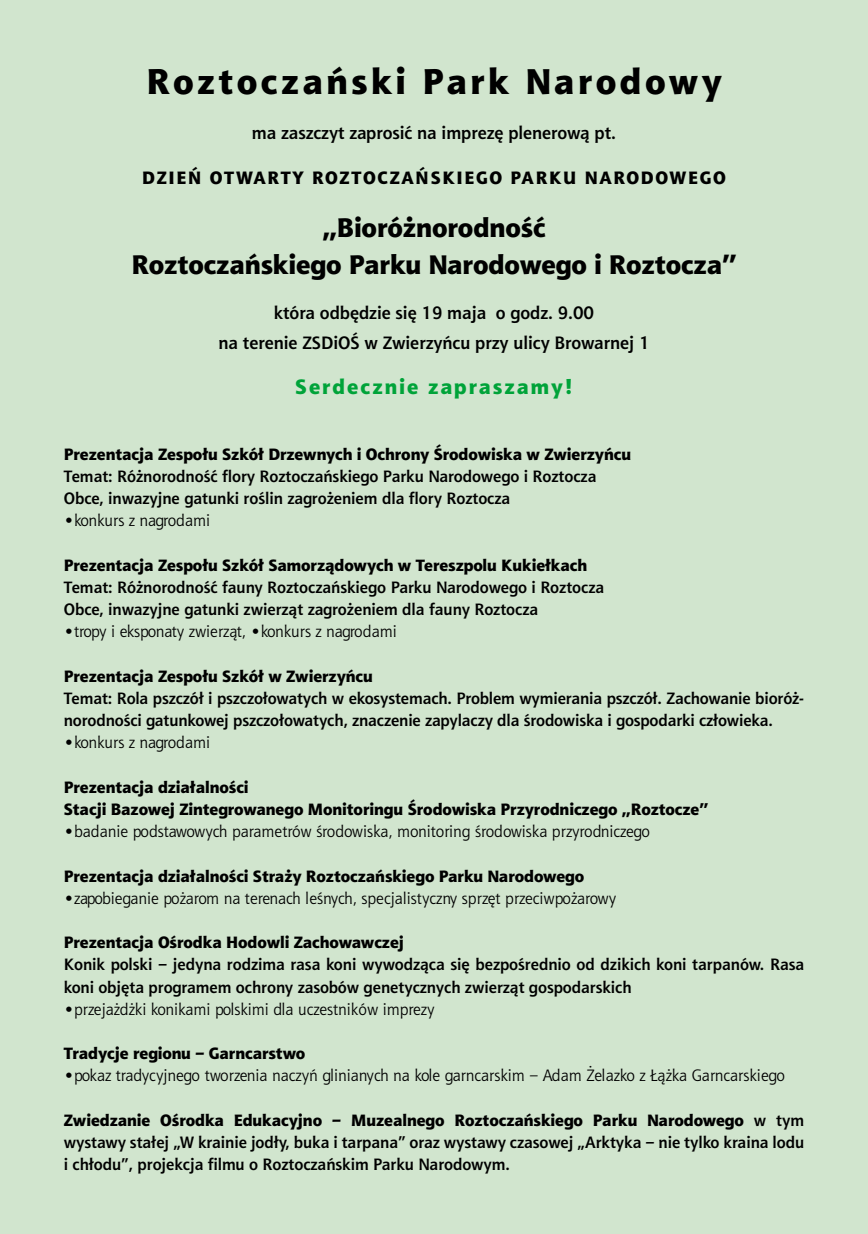
<style>
.page{position:relative;width:868px;height:1234px;background:#fff}
.page>*{position:absolute;margin:0;border:0;box-sizing:border-box;transform-origin:0 0}
.t1{font:36px "Aerton EFN Black";letter-spacing:.1em;color:#000}
.t2{font:27px/37.5px "Aerton EFN Black";color:#000;text-align:center}
.t3{font:21px "Aerton EFN Black";letter-spacing:.1em;color:#00a339}
.t4{font:700 18px/30px "Aerton EFN";color:#000;text-align:center}
.t5{font:18px "Aerton EFN Black";letter-spacing:.1em;color:#000}
.t6{font:700 16.5px/22.2px "Aerton EFN";color:#000}
.t7{font:16.5px/22.2px "Aerton EFN Black";color:#000}
.t8{font:16.5px "Aerton EFN";color:#000}
.s1{font-family:"Aerton EFN";font-weight:700}
</style>
<div class="page">
<div style="left:0;top:0;width:867px;height:1233px;background:#d1e5ce"></div>
<h1 class="t1" style="left:146px;top:60px;width:576px">Roztoczański Park Narodowy</h1>
<p class="t4" style="left:252px;top:118px;width:366px">ma zaszczyt zaprosić na imprezę plenerową pt.</p>
<p class="t5" style="left:142px;top:167px;width:585px">DZIEŃ OTWARTY ROZTOCZAŃSKIEGO PARKU NARODOWEGO</p>
<h2 class="t2" style="left:131px;top:208px;width:606px">„Bioróżnorodność<br>Roztoczańskiego Parku Narodowego i Roztocza”</h2>
<p class="t4" style="left:218px;top:298px;width:432px">która odbędzie się 19 maja o godz. 9.00<br>na terenie ZSDiOŚ w Zwierzyńcu przy ulicy Browarnej 1</p>
<p class="t3" style="left:295px;top:374px;width:279px">Serdecznie zapraszamy!</p>
<p class="t7" style="left:64px;top:442px;width:568px">Prezentacja Zespołu Szkół Drzewnych i Ochrony Środowiska w Zwierzyńcu</p>
<p class="t6" style="left:64px;top:465px;width:534px">Temat: Różnorodność flory Roztoczańskiego Parku Narodowego i Roztocza<br>Obce, inwazyjne gatunki roślin zagrożeniem dla flory Roztocza</p>
<p class="t8" style="left:64px;top:511px;width:148px">•konkurs z nagrodami</p>
<p class="t7" style="left:64px;top:553px;width:525px">Prezentacja Zespołu Szkół Samorządowych w Tereszpolu Kukiełkach</p>
<p class="t6" style="left:64px;top:576px;width:542px">Temat: Różnorodność fauny Roztoczańskiego Parku Narodowego i Roztocza<br>Obce, inwazyjne gatunki zwierząt zagrożeniem dla fauny Roztocza</p>
<p class="t8" style="left:64px;top:622px;width:334px">•tropy i eksponaty zwierząt, •konkurs z nagrodami</p>
<p class="t7" style="left:64px;top:664px;width:310px">Prezentacja Zespołu Szkół w Zwierzyńcu</p>
<p class="t6" style="left:64px;top:687px;width:741px">Temat: Rola pszczół i pszczołowatych w ekosystemach. Problem wymierania pszczół. Zachowanie bioróż&shy;norodności gatunkowej pszczołowatych, znaczenie zapylaczy dla środowiska i gospodarki człowieka.</p>
<p class="t8" style="left:64px;top:733px;width:148px">•konkurs z nagrodami</p>
<p class="t7" style="left:64px;top:775px;width:646px">Prezentacja działalności<br>Stacji Bazowej Zintegrowanego Monitoringu Środowiska Przyrodniczego „Roztocze”</p>
<p class="t8" style="left:64px;top:821px;width:587px">•badanie podstawowych parametrów środowiska, monitoring środowiska przyrodniczego</p>
<p class="t7" style="left:64px;top:864px;width:522px">Prezentacja działalności Straży Roztoczańskiego Parku Narodowego</p>
<p class="t8" style="left:64px;top:888px;width:554px">•zapobieganie pożarom na terenach leśnych, specjalistyczny sprzęt przeciwpożarowy</p>
<p class="t7" style="left:64px;top:930px;width:341px">Prezentacja Ośrodka Hodowli Zachowawczej</p>
<p class="t6" style="left:64px;top:953px;width:741px">Konik polski – jedyna rodzima rasa koni wywodząca się bezpośrednio od dzikich koni tarpanów. Rasa koni objęta programem ochrony zasobów genetycznych zwierząt gospodarskich</p>
<p class="t8" style="left:64px;top:999px;width:372px">•przejażdżki konikami polskimi dla uczestników imprezy</p>
<p class="t7" style="left:64px;top:1041px;width:243px">Tradycje regionu – Garncarstwo</p>
<p class="t8" style="left:64px;top:1065px;width:722px">•pokaz tradycyjnego tworzenia naczyń glinianych na kole garncarskim – Adam Żelazko z Łążka Garncarskiego</p>
<p class="t7" style="left:64px;top:1108px;width:741px">Zwiedzanie Ośrodka Edukacyjno – Muzealnego Roztoczańskiego Parku Narodowego <span class="s1">w tym</span></p>
<p class="t6" style="left:64px;top:1130px;width:741px">wystawy stałej „W krainie jodły, buka i tarpana” oraz wystawy czasowej „Arktyka – nie tylko kraina lodu i chłodu”, projekcja filmu o Roztoczańskim Parku Narodowym.</p>
</div>
